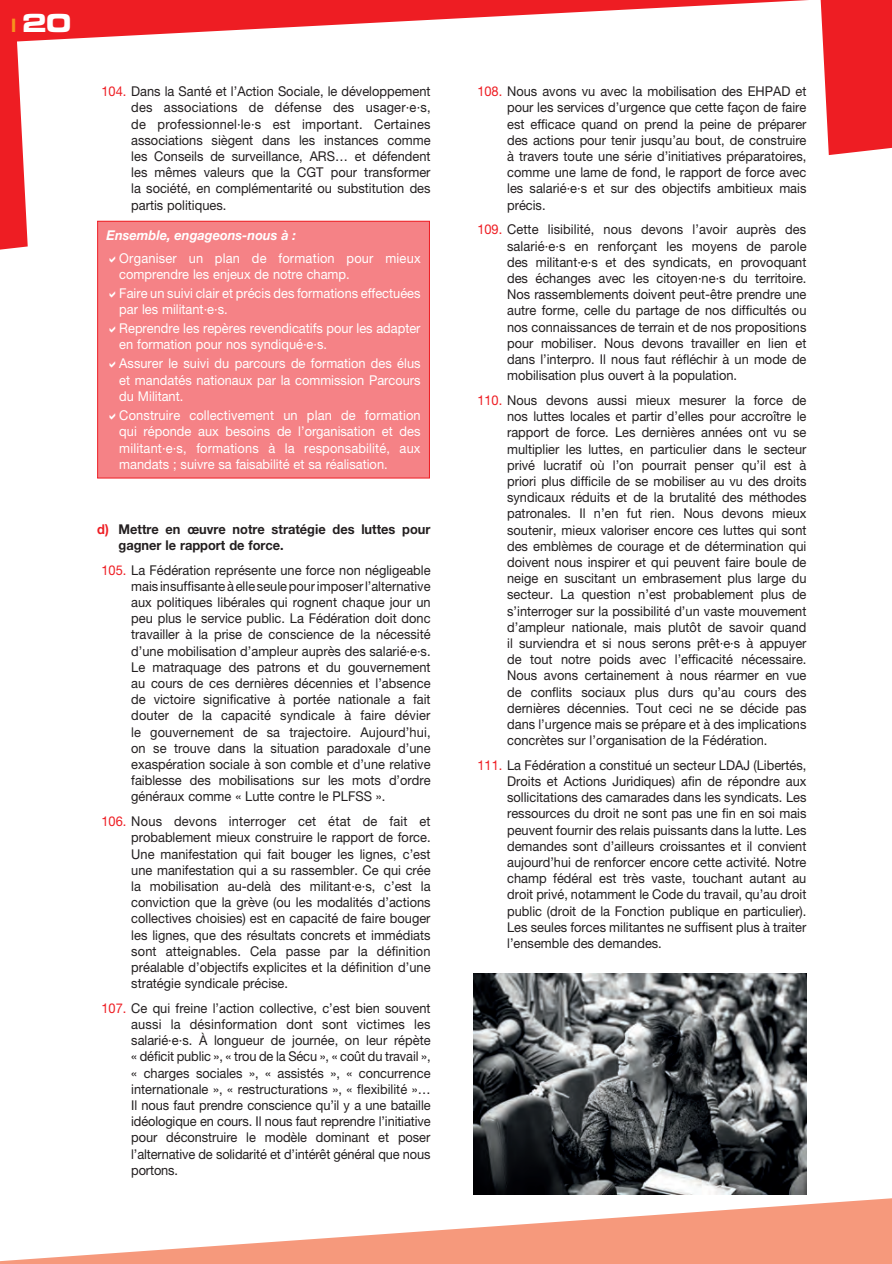
<style>
.page{position:relative;width:892px;height:1264px;background:#fff}
.page>*{position:absolute;margin:0;border:0;box-sizing:border-box;transform-origin:0 0}
.t1{font:27px "Microgramma D Bold Exte";color:#fff}
.t2{font:13.5px/16.2px "Helvetica Neue LT Std";color:#231f20;text-align:justify;scale:.95 1}
.t3{font:13.5px/16.5px "Helvetica Neue LT Std";color:#fff;scale:.95 1}
.t4{font:700 13.5px/16.2px "Helvetica Neue LT Std";color:#231f20;scale:.95 1}
.t5{font:italic 700 13.5px "Helvetica Neue LT Std";color:#fff;scale:.95 1}
.s1{font-family:"ITC Avant Garde Std";font-weight:700;font-size:18px;color:#f7931d}
.s2{color:#ee1d23}
</style>
<div class="page">
<svg style="left:0;top:0;width:892px;height:250px;fill:#ee1d23"></svg>
<svg style="left:1px;top:1198px;width:891px;height:66px;fill:#f6997c"></svg>
<svg style="left:17px;top:0;width:843px;height:479px"></svg>
<div style="left:98px;top:221px;width:331px;height:257px;background:#f58286"></div>
<div style="left:97px;top:221px;width:333px;height:257px;border:1px solid #ee1d23"></div>
<img style="left:473px;top:973px;width:333px;height:221px">
<h1 class="t1" style="left:11px;top:4px;width:61px"><span class="s1">l</span> 20</h1>
<p class="t2" style="left:131px;top:83px;width:317px;text-indent:-30px"><span class="s2">104.</span> Dans la Santé et l’Action Sociale, le développement des associations de défense des usager·e·s, de professionnel·le·s est important. Certaines associations siègent dans les instances comme les Conseils de surveillance, ARS… et défendent les mêmes valeurs que la CGT pour transformer la société, en complémentarité ou substitution des partis politiques.</p>
<p class="t5" style="left:106px;top:227px;width:201px">Ensemble, engageons-nous à :</p>
<p class="t3" style="left:119px;top:249px;width:319px">Organiser un plan de formation pour mieux comprendre les enjeux de notre champ.</p>
<p class="t3" style="left:119px;top:285px;width:319px">Faire un suivi clair et précis des formations effectuées par les militant·e·s.</p>
<p class="t3" style="left:119px;top:320px;width:319px">Reprendre les repères revendicatifs pour les adapter en formation pour nos syndiqué·e·s.</p>
<p class="t3" style="left:119px;top:355px;width:319px;text-align:justify">Assurer le suivi du parcours de formation des élus et mandatés nationaux par la commission Parcours du Militant.</p>
<p class="t3" style="left:119px;top:406px;width:319px;text-align:justify">Construire collectivement un plan de formation qui réponde aux besoins de l’organisation et des militant·e·s, formations à la responsabilité, aux mandats ; suivre sa faisabilité et sa réalisation.</p>
<p class="t4" style="left:118px;top:520px;width:330px;text-indent:-21px"><span class="s2">d)</span> Mettre en œuvre notre stratégie des luttes pour gagner le rapport de force.</p>
<p class="t2" style="left:131px;top:561px;width:317px;text-indent:-30px"><span class="s2">105.</span> La Fédération représente une force non négligeable mais insuffisante à elle seule pour imposer l’alternative aux politiques libérales qui rognent chaque jour un peu plus le service public. La Fédération doit donc travailler à la prise de conscience de la nécessité d’une mobilisation d’ampleur auprès des salarié·e·s.<br>Le matraquage des patrons et du gouvernement au cours de ces dernières décennies et l’absence de victoire significative à portée nationale a fait douter de la capacité syndicale à faire dévier le gouvernement de sa trajectoire. Aujourd’hui, on se trouve dans la situation paradoxale d’une exaspération sociale à son comble et d’une relative faiblesse des mobilisations sur les mots d’ordre généraux comme « Lutte contre le PLFSS ».</p>
<p class="t2" style="left:131px;top:813px;width:317px;text-indent:-30px"><span class="s2">106.</span> Nous devons interroger cet état de fait et probablement mieux construire le rapport de force.<br>Une manifestation qui fait bouger les lignes, c’est une manifestation qui a su rassembler. Ce qui crée la mobilisation au-delà des militant·e·s, c’est la conviction que la grève (ou les modalités d’actions collectives choisies) est en capacité de faire bouger les lignes, que des résultats concrets et immédiats sont atteignables. Cela passe par la définition préalable d’objectifs explicites et la définition d’une stratégie syndicale précise.</p>
<p class="t2" style="left:131px;top:1000px;width:317px;text-indent:-30px"><span class="s2">107.</span> Ce qui freine l’action collective, c’est bien souvent aussi la désinformation dont sont victimes les salarié·e·s. À longueur de journée, on leur répète « déficit public », « trou de la Sécu », « coût du travail », « charges sociales », « assistés », « concurrence internationale », « restructurations », « flexibilité »… Il nous faut prendre conscience qu’il y a une bataille idéologique en cours. Il nous faut reprendre l’initiative pour déconstruire le modèle dominant et poser l’alternative de solidarité et d’intérêt général que nous portons.</p>
<p class="t2" style="left:507px;top:83px;width:317px;text-indent:-30px"><span class="s2">108.</span> Nous avons vu avec la mobilisation des EHPAD et pour les services d’urgence que cette façon de faire est efficace quand on prend la peine de préparer des actions pour tenir jusqu’au bout, de construire à travers toute une série d’initiatives préparatoires, comme une lame de fond, le rapport de force avec les salarié·e·s et sur des objectifs ambitieux mais précis.</p>
<p class="t2" style="left:507px;top:221px;width:317px;text-indent:-30px"><span class="s2">109.</span> Cette lisibilité, nous devons l’avoir auprès des salarié·e·s en renforçant les moyens de parole des militant·e·s et des syndicats, en provoquant des échanges avec les citoyen·ne·s du territoire.<br>Nos rassemblements doivent peut-être prendre une autre forme, celle du partage de nos difficultés ou nos connaissances de terrain et de nos propositions pour mobiliser. Nous devons travailler en lien et dans l’interpro. Il nous faut réfléchir à un mode de mobilisation plus ouvert à la population.</p>
<p class="t2" style="left:507px;top:392px;width:317px;text-indent:-30px"><span class="s2">110.</span> Nous devons aussi mieux mesurer la force de nos luttes locales et partir d’elles pour accroître le rapport de force. Les dernières années ont vu se multiplier les luttes, en particulier dans le secteur privé lucratif où l’on pourrait penser qu’il est à priori plus difficile de se mobiliser au vu des droits syndicaux réduits et de la brutalité des méthodes patronales. Il n’en fut rien. Nous devons mieux soutenir, mieux valoriser encore ces luttes qui sont des emblèmes de courage et de détermination qui doivent nous inspirer et qui peuvent faire boule de neige en suscitant un embrasement plus large du secteur. La question n’est probablement plus de s’interroger sur la possibilité d’un vaste mouvement d’ampleur nationale, mais plutôt de savoir quand il surviendra et si nous serons prêt·e·s à appuyer de tout notre poids avec l’efficacité nécessaire.<br>Nous avons certainement à nous réarmer en vue de conflits sociaux plus durs qu’au cours des dernières décennies. Tout ceci ne se décide pas dans l’urgence mais se prépare et à des implications concrètes sur l’organisation de la Fédération.</p>
<p class="t2" style="left:507px;top:757px;width:317px;text-indent:-30px"><span class="s2">111.</span> La Fédération a constitué un secteur LDAJ (Libertés, Droits et Actions Juridiques) afin de répondre aux sollicitations des camarades dans les syndicats. Les ressources du droit ne sont pas une fin en soi mais peuvent fournir des relais puissants dans la lutte. Les demandes sont d’ailleurs croissantes et il convient aujourd’hui de renforcer encore cette activité. Notre champ fédéral est très vaste, touchant autant au droit privé, notamment le Code du travail, qu’au droit public (droit de la Fonction publique en particulier).<br>Les seules forces militantes ne suffisent plus à traiter l’ensemble des demandes.</p>
</div>
